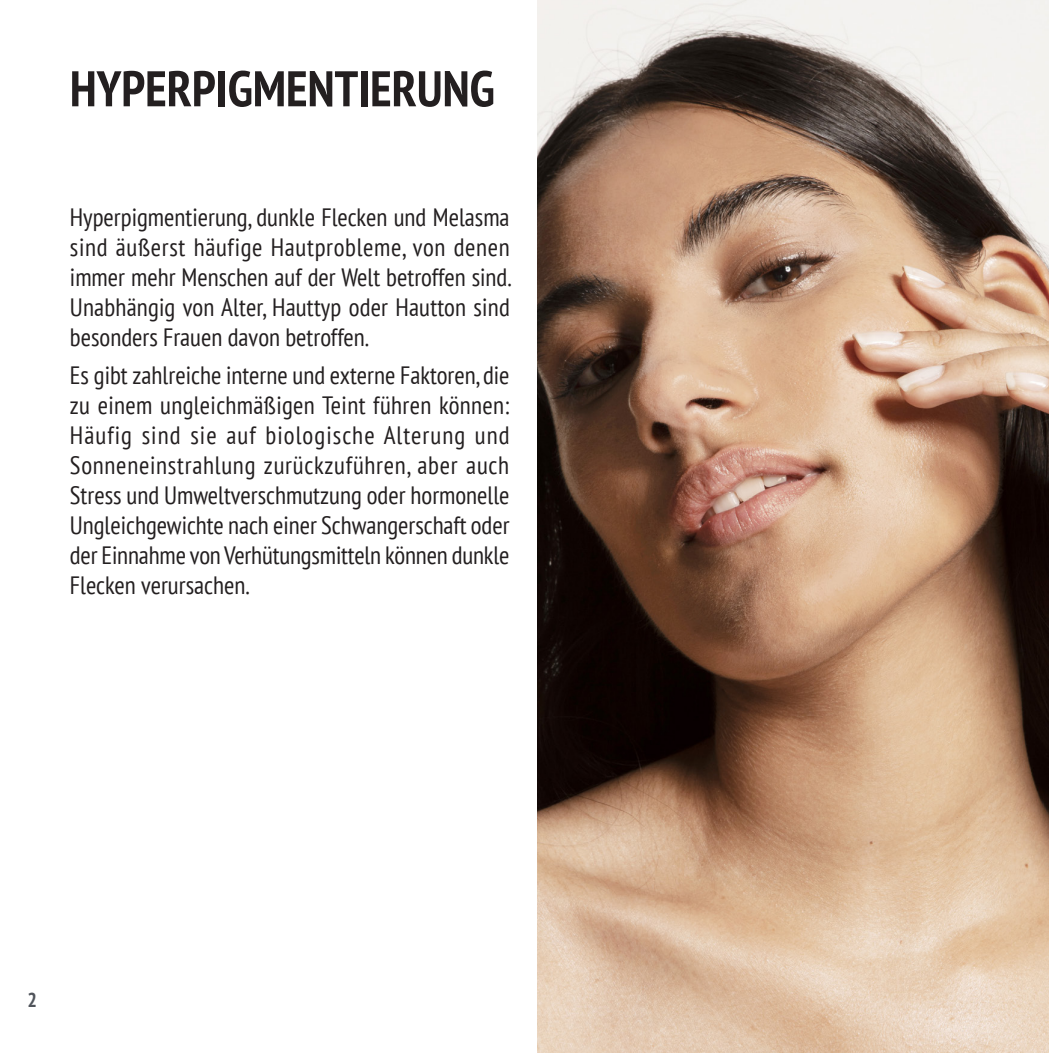
<style>
.page{position:relative;width:1049px;height:1053px;background:#fff}
.page>*{position:absolute;margin:0;border:0;box-sizing:border-box;transform-origin:0 0}
.BODYCOPY{font:700 condensed 50px "PT Sans";color:#231f20}
.BODYCOPY-2{font:condensed 25px/30px "PT Sans";color:#231f20;text-align:justify}
.t1{font:700 condensed 20px "PT Sans";color:#50545b}
</style>
<div class="page">
<svg style="left:538px;top:0;width:510px;height:1052px;background:#a98c77"></svg>
<svg style="left:1046px;top:1048px;width:3px;height:5px"></svg>
<p class="BODYCOPY" style="left:70px;top:55px;width:426px">HYPERPIGMENTIERUNG</p>
<p class="BODYCOPY-2" style="left:70px;top:202px;width:443px">Hyperpigmentierung, dunkle Flecken und Melasma sind äußerst häufige Hautprobleme, von denen immer mehr Menschen auf der Welt betroffen sind.<br>Unabhängig von Alter, Hauttyp oder Hautton sind besonders Frauen davon betroffen.</p>
<p class="BODYCOPY-2" style="left:70px;top:359px;width:441px">Es gibt zahlreiche interne und externe Faktoren, die zu einem ungleichmäßigen Teint führen können:<br>Häufig sind sie auf biologische Alterung und Sonneneinstrahlung zurückzuführen, aber auch Stress und Umweltverschmutzung oder hormonelle Ungleichgewichte nach einer Schwangerschaft oder der Einnahme von Verhütungsmitteln können dunkle Flecken verursachen.</p>
<p class="t1" style="left:27px;top:986px;width:11px">2</p>
</div>
